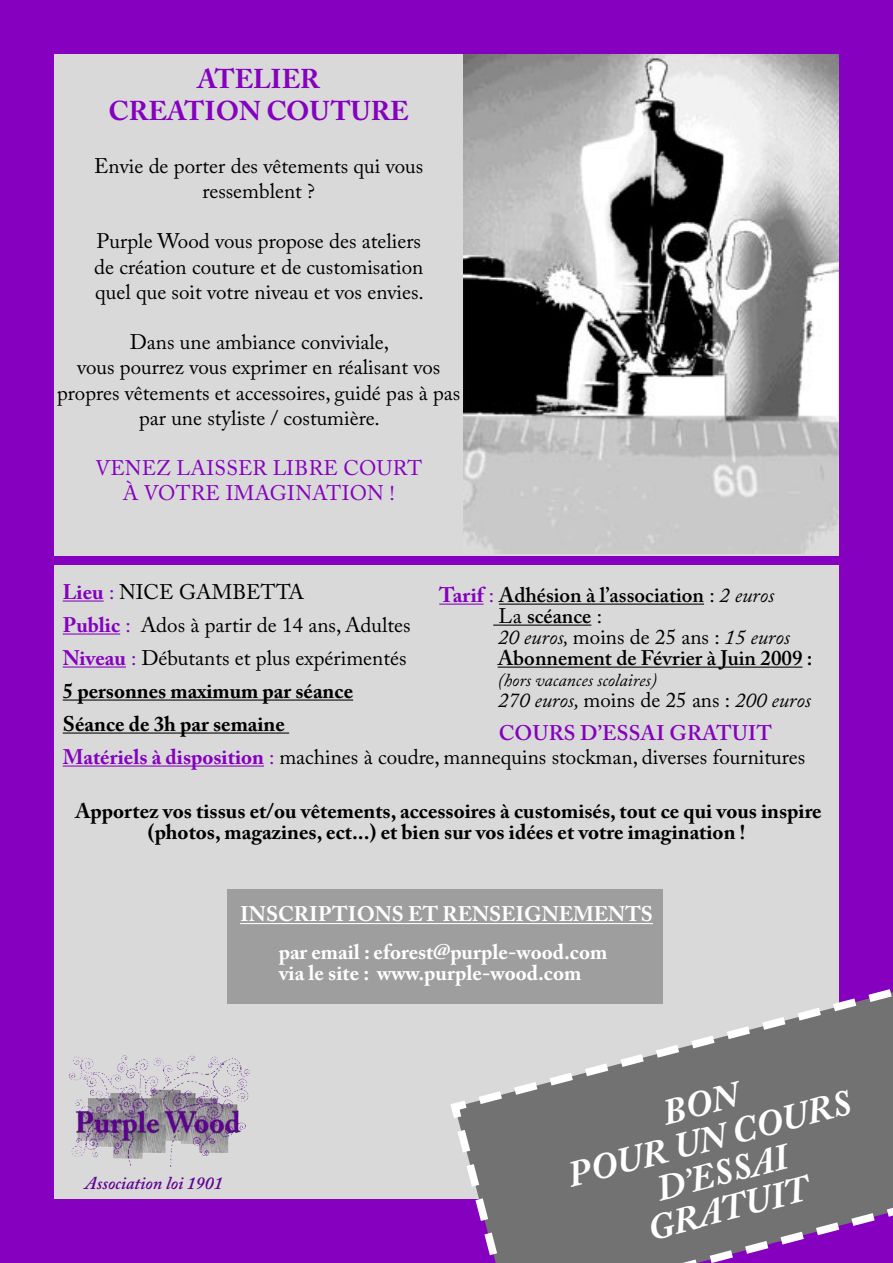
<style>
.page{position:relative;width:893px;height:1263px;background:#8500bf}
.page>*{position:absolute;margin:0;border:0;box-sizing:border-box;transform-origin:0 0}
.t1{font:italic 700 36px "Adobe Caslon Pro";color:#fff}
.t2{font:700 27px "Adobe Caslon Pro";color:#8500bf}
.t3{font:21px "Adobe Caslon Pro";color:#000}
.t4{font:700 21px/21px "Adobe Caslon Pro";color:#000;text-align:center}
.t5{font:700 21px "Adobe Caslon Pro";color:#fff}
.t6{font:600 21px "Adobe Caslon Pro";color:#000}
.t7{font:italic 21px "Adobe Caslon Pro";color:#000}
.t8{font:21px "Adobe Caslon Pro";letter-spacing:.015em;color:#8500bf}
.t9{font:600 21px "Adobe Caslon Pro";letter-spacing:.015em;color:#8500bf}
.t10{font:italic 18px "Adobe Caslon Pro";color:#000}
.t11{font:italic 600 18px "Adobe Caslon Pro";color:#600094}
.s1{font-weight:700;color:#8500bf}
.s2{color:#8500bf}
.s3{font-weight:400;color:#8500bf}
.s4{font-weight:400}
.s5{font-weight:400;font-style:italic}
.s6{font-style:normal}
</style>
<div class="page">
<div style="left:54px;top:565px;width:785px;height:634px;background:#d9d9d9"></div>
<div style="left:227px;top:889px;width:436px;height:114px;background:#9e9e9e"></div>
<div style="left:54px;top:54px;width:785px;height:502px;background:#d9d9d9"></div>
<hr style="left:63px;top:600px;width:41px;height:1px;background:#8500bf">
<hr style="left:63px;top:633px;width:57px;height:1px;background:#8500bf">
<hr style="left:63px;top:666px;width:63px;height:1px;background:#8500bf">
<hr style="left:63px;top:699px;width:290px;height:1px;background:#000">
<hr style="left:63px;top:732px;width:226px;height:1px;background:#000">
<hr style="left:63px;top:765px;width:201px;height:1px;background:#8500bf">
<hr style="left:240px;top:923px;width:413px;height:1px;background:#fff">
<img style="left:464px;top:54px;width:375px;height:500px">
<hr style="left:439px;top:604px;width:45px;height:1px;background:#8500bf">
<hr style="left:499px;top:604px;width:205px;height:1px;background:#000">
<hr style="left:493px;top:625px;width:98px;height:1px;background:#000">
<hr style="left:498px;top:667px;width:304px;height:1px;background:#000">
<svg style="left:446px;top:989px;width:447px;height:274px"></svg>
<img style="left:69px;top:1055px;width:181px;height:112px">
<div style="left:660px;top:1080px;width:85px;height:45px;background:#727272"></div>
<p class="t2" style="left:197px;top:63px;width:124px">ATELIER</p>
<p class="t2" style="left:108px;top:95px;width:302px">CREATION COUTURE</p>
<p class="t3" style="left:94px;top:153px;width:331px">Envie de porter des vêtements qui vous</p>
<p class="t3" style="left:202px;top:178px;width:114px">ressemblent ?</p>
<p class="t3" style="left:96px;top:229px;width:326px">Purple Wood vous propose des ateliers</p>
<p class="t3" style="left:94px;top:254px;width:330px">de création couture et de customisation</p>
<p class="t3" style="left:95px;top:279px;width:330px">quel que soit votre niveau et vos envies.</p>
<p class="t3" style="left:130px;top:330px;width:261px">Dans une ambiance conviviale,</p>
<p class="t3" style="left:77px;top:355px;width:365px">vous pourrez vous exprimer en réalisant vos</p>
<p class="t3" style="left:57px;top:380px;width:405px">propres vêtements et accessoires, guidé pas à pas</p>
<p class="t3" style="left:139px;top:405px;width:242px">par une styliste / costumière.</p>
<p class="t8" style="left:95px;top:456px;width:328px">VENEZ LAISSER LIBRE COURT</p>
<p class="t8" style="left:123px;top:481px;width:273px">À VOTRE IMAGINATION !</p>
<p class="t3" style="left:63px;top:579px;width:243px"><span class="s1">Lieu</span> <span class="s2">:</span> NICE GAMBETTA</p>
<p class="t3" style="left:63px;top:612px;width:349px"><span class="s1">Public</span> <span class="s2">:</span> Ados à partir de 14 ans, Adultes</p>
<p class="t3" style="left:63px;top:645px;width:345px"><span class="s1">Niveau</span> <span class="s2">:</span> Débutants et plus expérimentés</p>
<p class="t4" style="left:63px;top:680px;width:292px">5 personnes maximum par séance</p>
<p class="t4" style="left:63px;top:713px;width:224px">Séance de 3h par semaine</p>
<p class="t3" style="left:63px;top:744px;width:744px"><span class="s1">Matériels à disposition</span> <span class="s2">:</span> machines à coudre, mannequins stockman, diverses fournitures</p>
<p class="t4" style="left:75px;top:800px;width:748px">Apportez vos tissus et/ou vêtements, accessoires à customisés, tout ce qui vous inspire (photos, magazines, ect...) et bien sur vos idées et votre imagination !</p>
<p class="t6" style="left:439px;top:582px;width:337px"><span class="s1">Tarif</span> <span class="s3">:</span> Adhésion à l’association <span class="s4">:</span> <span class="s5">2 euros</span></p>
<p class="t6" style="left:499px;top:603px;width:105px"><span class="s4">La</span> scéance <span class="s4">:</span></p>
<p class="t7" style="left:498px;top:624px;width:293px">20 euros, <span class="s6">moins de 25 ans :</span> 15 euros</p>
<p class="t6" style="left:498px;top:645px;width:316px">Abonnement de Février à Juin 2009 :</p>
<p class="t10" style="left:498px;top:669px;width:161px">(hors vacances scolaires)</p>
<p class="t7" style="left:498px;top:687px;width:314px">270 euros, <span class="s6">moins de 25 ans :</span> 200 euros</p>
<p class="t9" style="left:499px;top:720px;width:275px">COURS D’ESSAI GRATUIT</p>
<p class="t5" style="left:240px;top:902px;width:414px">INSCRIPTIONS ET RENSEIGNEMENTS</p>
<p class="t5" style="left:279px;top:939px;width:330px">par email : eforest@purple-wood.com</p>
<p class="t5" style="left:279px;top:960px;width:304px">via le site : www.purple-wood.com</p>
<p class="t11" style="left:85px;top:1172px;width:140px">Association loi 1901</p>
<p class="t1" style="left:563px;top:1155px;width:293px;rotate:-15deg">POUR UN COURS</p>
<p class="t1" style="left:652px;top:1169px;width:135px;rotate:-15deg">D’ESSAI</p>
<p class="t1" style="left:643px;top:1208px;width:166px;rotate:-15deg">GRATUIT</p>
</div>
